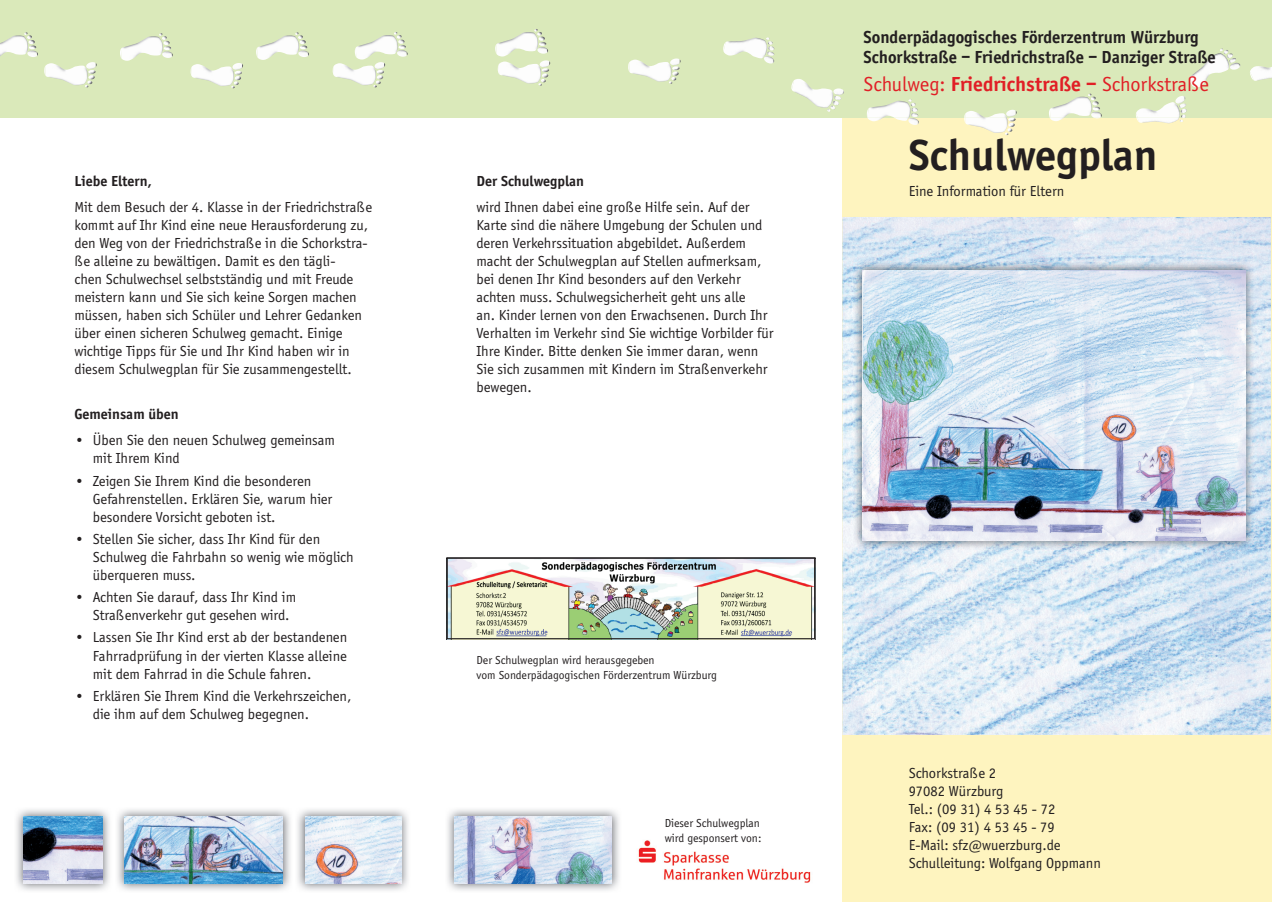
<style>
.page{position:relative;width:1272px;height:902px;background:#fff}
.page>*{position:absolute;margin:0;border:0;box-sizing:border-box;transform-origin:0 0}
.t1{font:700 45px "Officina Sans";color:#231f20}
.t2{font:21px "Officina Sans";color:#e11f26}
.t3{font:700 18px/19.5px "Officina Sans";color:#231f20}
.t4{font:15px/18px "Officina Sans";color:#231f20}
.t5{font:700 15px "Officina Sans";color:#231f20}
.t6{font:12px/14.4px "Officina Sans";color:#231f20}
.s1{font-weight:700}
</style>
<div class="page">
<div style="left:842px;top:96px;width:429px;height:805px;background:#fef4bf"></div>
<div style="left:0;top:0;width:1271px;height:118px;background:#dae9ba"></div>
<img style="left:0;top:35px;width:24px;height:21px">
<svg style="left:24px;top:32px;width:14px;height:25px"></svg>
<img style="left:45px;top:63px;width:40px;height:22px">
<svg style="left:85px;top:62px;width:12px;height:25px"></svg>
<img style="left:121px;top:36px;width:38px;height:25px">
<svg style="left:159px;top:33px;width:14px;height:25px"></svg>
<img style="left:191px;top:64px;width:40px;height:22px">
<svg style="left:231px;top:63px;width:12px;height:25px"></svg>
<img style="left:257px;top:35px;width:38px;height:25px">
<svg style="left:295px;top:32px;width:14px;height:25px"></svg>
<img style="left:333px;top:63px;width:40px;height:22px">
<svg style="left:373px;top:62px;width:12px;height:25px"></svg>
<img style="left:356px;top:35px;width:38px;height:25px">
<svg style="left:394px;top:32px;width:13px;height:25px"></svg>
<img style="left:498px;top:61px;width:40px;height:23px">
<svg style="left:538px;top:60px;width:12px;height:26px"></svg>
<img style="left:496px;top:32px;width:38px;height:24px">
<svg style="left:534px;top:29px;width:14px;height:25px"></svg>
<img style="left:629px;top:60px;width:40px;height:22px">
<svg style="left:669px;top:58px;width:11px;height:26px"></svg>
<img style="left:723px;top:38px;width:41px;height:20px">
<svg style="left:764px;top:37px;width:10px;height:26px"></svg>
<img style="left:791px;top:79px;width:36px;height:29px">
<svg style="left:827px;top:88px;width:17px;height:24px"></svg>
<img style="left:868px;top:118px;width:40px;height:3px">
<img style="left:867px;top:101px;width:41px;height:17px">
<svg style="left:908px;top:99px;width:10px;height:26px"></svg>
<img style="left:965px;top:111px;width:39px;height:22px">
<svg style="left:1004px;top:110px;width:12px;height:25px"></svg>
<svg style="left:1050px;top:118px;width:13px;height:3px"></svg>
<img style="left:1049px;top:97px;width:39px;height:21px">
<svg style="left:1088px;top:94px;width:13px;height:25px"></svg>
<img style="left:1137px;top:118px;width:38px;height:5px">
<img style="left:1136px;top:102px;width:39px;height:16px">
<svg style="left:1175px;top:96px;width:11px;height:26px"></svg>
<img style="left:1189px;top:53px;width:38px;height:34px">
<svg style="left:1219px;top:48px;width:21px;height:22px"></svg>
<img style="left:1250px;top:66px;width:21px;height:15px">
<img style="left:446px;top:557px;width:369px;height:82px">
<img style="left:842px;top:217px;width:428px;height:518px">
<img style="left:853px;top:261px;width:401px;height:288px">
<img style="left:862px;top:270px;width:383px;height:270px">
<img style="left:16px;top:809px;width:94px;height:82px">
<img style="left:23px;top:816px;width:79px;height:67px">
<img style="left:117px;top:809px;width:174px;height:82px">
<img style="left:125px;top:816px;width:158px;height:67px">
<img style="left:297px;top:809px;width:111px;height:82px">
<img style="left:305px;top:816px;width:96px;height:67px">
<img style="left:447px;top:809px;width:172px;height:82px">
<img style="left:454px;top:816px;width:158px;height:67px">
<img style="left:638px;top:840px;width:173px;height:43px">
<p class="t5" style="left:74px;top:172px;width:79px">Liebe Eltern,</p>
<p class="t4" style="left:74px;top:198px;width:299px">Mit dem Besuch der 4. Klasse in der Friedrichstraße kommt auf Ihr Kind eine neue Herausforderung zu, den Weg von der Friedrichstraße in die Schorkstra&shy;ße alleine zu bewältigen. Damit es den tägli-<br>chen Schulwechsel selbstständig und mit Freude meistern kann und Sie sich keine Sorgen machen müssen, haben sich Schüler und Lehrer Gedanken über einen sicheren Schulweg gemacht. Einige wichtige Tipps für Sie und Ihr Kind haben wir in diesem Schulwegplan für Sie zusammengestellt.</p>
<p class="t5" style="left:74px;top:405px;width:106px">Gemeinsam üben</p>
<p class="t4" style="left:93px;top:431px;width:244px;text-indent:-18px">• Üben Sie den neuen Schulweg gemeinsam mit Ihrem Kind</p>
<p class="t4" style="left:93px;top:472px;width:241px;text-indent:-18px">• Zeigen Sie Ihrem Kind die besonderen<br>Gefahrenstellen. Erklären Sie, warum hier besondere Vorsicht geboten ist.</p>
<p class="t4" style="left:93px;top:530px;width:262px;text-indent:-18px">• Stellen Sie sicher, dass Ihr Kind für den<br>Schulweg die Fahrbahn so wenig wie möglich überqueren muss.</p>
<p class="t4" style="left:93px;top:588px;width:205px;text-indent:-18px">• Achten Sie darauf, dass Ihr Kind im<br>Straßenverkehr gut gesehen wird.</p>
<p class="t4" style="left:93px;top:628px;width:256px;text-align:justify;text-indent:-18px">• Lassen Sie Ihr Kind erst ab der bestandenen Fahrradprüfung in der vierten Klasse alleine mit dem Fahrrad in die Schule fahren.</p>
<p class="t4" style="left:93px;top:687px;width:260px;text-indent:-18px">• Erklären Sie Ihrem Kind die Verkehrszeichen, die ihm auf dem Schulweg begegnen.</p>
<p class="t5" style="left:476px;top:172px;width:109px">Der Schulwegplan</p>
<p class="t4" style="left:476px;top:198px;width:299px">wird Ihnen dabei eine große Hilfe sein. Auf der Karte sind die nähere Umgebung der Schulen und deren Verkehrssituation abgebildet. Außerdem macht der Schulwegplan auf Stellen aufmerksam, bei denen Ihr Kind besonders auf den Verkehr achten muss. Schulwegsicherheit geht uns alle<br>an. Kinder lernen von den Erwachsenen. Durch Ihr Verhalten im Verkehr sind Sie wichtige Vorbilder für Ihre Kinder. Bitte denken Sie immer daran, wenn Sie sich zusammen mit Kindern im Straßenverkehr bewegen.</p>
<p class="t3" style="left:863px;top:27px;width:354px">Sonderpädagogisches Förderzentrum Würzburg<br>Schorkstraße – Friedrichstraße – Danziger Straße</p>
<h2 class="t2" style="left:863px;top:72px;width:347px">Schulweg: <span class="s1">Friedrichstraße –</span> Schorkstraße</h2>
<h1 class="t1" style="left:908px;top:128px;width:250px">Schulwegplan</h1>
<p class="t4" style="left:908px;top:183px;width:157px">Eine Information für Eltern</p>
<p class="t6" style="left:476px;top:653px;width:242px">Der Schulwegplan wird herausgegeben<br>vom Sonderpädagogischen Förderzentrum Würzburg</p>
<p class="t6" style="left:664px;top:816px;width:98px">Dieser Schulwegplan wird gesponsert von:</p>
<p class="t4" style="left:908px;top:764px;width:194px">Schorkstraße 2<br>97082 Würzburg<br>Tel.: (09 31) 4 53 45 - 72<br>Fax: (09 31) 4 53 45 - 79<br>E-Mail: sfz@wuerzburg.de<br>Schulleitung: Wolfgang Oppmann</p>
</div>
